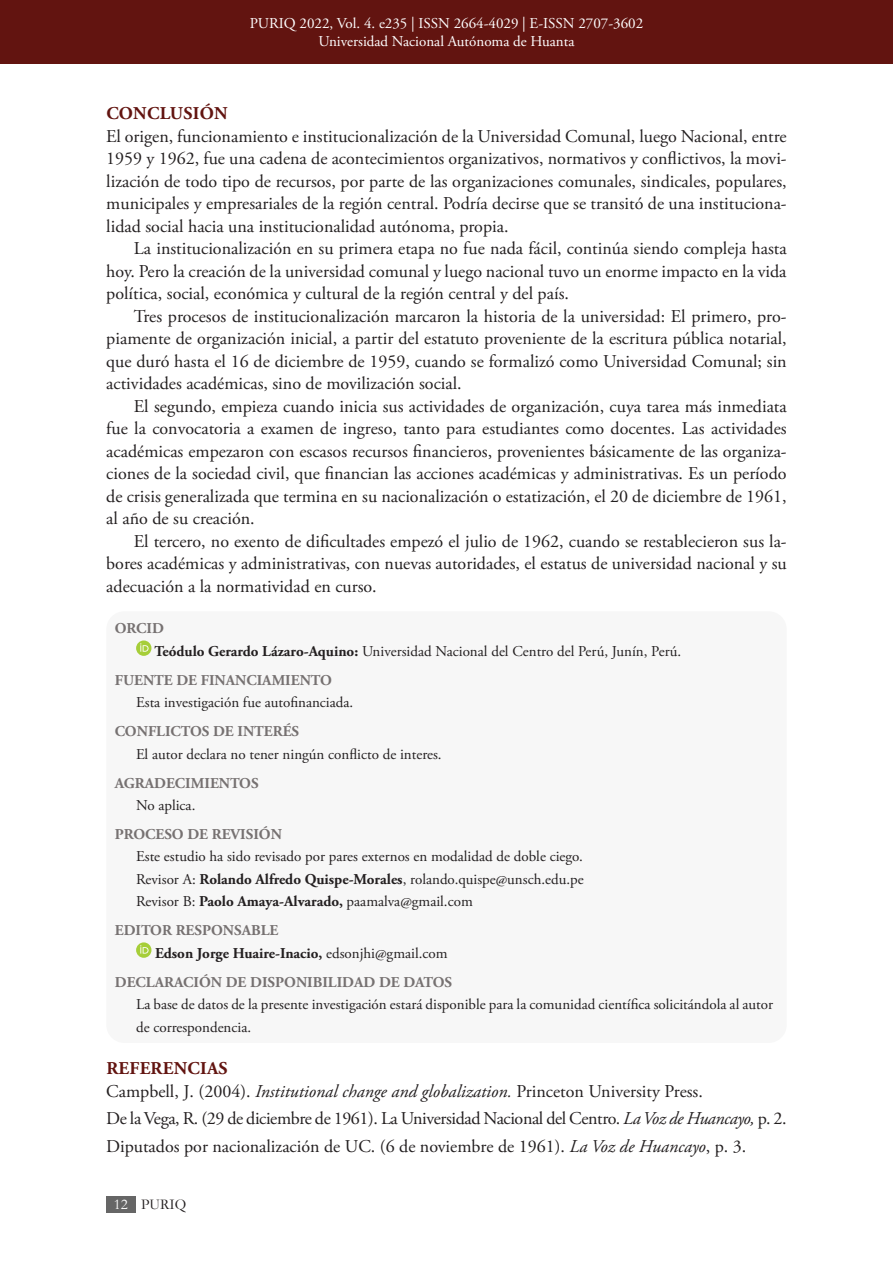
<style>
.page{position:relative;width:893px;height:1263px;background:#fff}
.page>*{position:absolute;margin:0;border:0;box-sizing:border-box;transform-origin:0 0}
.Parrafo_ES{font:18px/22.5px "Adobe Garamond Pro";color:#231f20;text-align:justify}
.Referencia_es{font:18px "Adobe Garamond Pro";color:#231f20}
.Referencia_es-2{font:18px "Adobe Garamond Pro";letter-spacing:-.02em;color:#231f20}
.Titulo_de_Seccion{font:700 18px "Adobe Garamond Pro";letter-spacing:.015em;color:#621410}
.para_complementarios{font:15px/22.5px "Adobe Garamond Pro";color:#231f20}
.t1{font:700 15px "Adobe Garamond Pro";color:#767171}
.t2{font:15px/18px "Adobe Garamond Pro";color:#fff;text-align:center}
.t3{font:700 15px "Adobe Garamond Pro";color:#231f20}
.t4{font:15px "Garamond";color:#231f20}
.s1{font-weight:700}
.s2{font-weight:400}
.s3{font-style:italic}
.s4{color:#fff}
</style>
<div class="page">
<div style="left:0;top:0;width:893px;height:64px;background:#621410"></div>
<div style="left:106px;top:1196px;width:29px;height:16px;background:#666"></div>
<div style="left:106px;top:611px;width:681px;height:432px;background:#f7f7f7;border-radius:18px"></div>
<div style="left:136px;top:640px;width:15px;height:16px;background:#a6ce39;border-radius:50%"></div>
<svg style="left:140px;top:643px;width:9px;height:9px"></svg>
<svg style="left:136px;top:942px;width:15px;height:16px"></svg>
<svg style="left:140px;top:945px;width:9px;height:8px"></svg>
<p class="t2" style="left:250px;top:15px;width:395px">PURIQ 2022, Vol. 4. e235 | ISSN 2664-4029 | E-ISSN 2707-3602<br>Universidad Nacional Autónoma de Huanta</p>
<p class="Titulo_de_Seccion" style="left:106px;top:103px;width:123px">CONCLUSIÓN</p>
<p class="Parrafo_ES" style="left:106px;top:126px;width:682px">El origen, funcionamiento e institucionalización de la Universidad Comunal, luego Nacional, entre 1959 y 1962, fue una cadena de acontecimientos organizativos, normativos y conflictivos, la movi&shy;lización de todo tipo de recursos, por parte de las organizaciones comunales, sindicales, populares, municipales y empresariales de la región central. Podría decirse que se transitó de una instituciona&shy;lidad social hacia una institucionalidad autónoma, propia.</p>
<p class="Parrafo_ES" style="left:106px;top:238px;width:682px;text-indent:28px">La institucionalización en su primera etapa no fue nada fácil, continúa siendo compleja hasta hoy. Pero la creación de la universidad comunal y luego nacional tuvo un enorme impacto en la vida política, social, económica y cultural de la región central y del país.</p>
<p class="Parrafo_ES" style="left:106px;top:306px;width:682px;text-indent:28px">Tres procesos de institucionalización marcaron la historia de la universidad: El primero, pro&shy;piamente de organización inicial, a partir del estatuto proveniente de la escritura pública notarial, que duró hasta el 16 de diciembre de 1959, cuando se formalizó como Universidad Comunal; sin actividades académicas, sino de movilización social.</p>
<p class="Parrafo_ES" style="left:106px;top:396px;width:682px;text-indent:28px">El segundo, empieza cuando inicia sus actividades de organización, cuya tarea más inmediata fue la convocatoria a examen de ingreso, tanto para estudiantes como docentes. Las actividades académicas empezaron con escasos recursos financieros, provenientes básicamente de las organiza&shy;ciones de la sociedad civil, que financian las acciones académicas y administrativas. Es un período de crisis generalizada que termina en su nacionalización o estatización, el 20 de diciembre de 1961, al año de su creación.</p>
<p class="Parrafo_ES" style="left:106px;top:531px;width:682px;text-indent:28px">El tercero, no exento de dificultades empezó el julio de 1962, cuando se restablecieron sus la&shy;bores académicas y administrativas, con nuevas autoridades, el estatus de universidad nacional y su adecuación a la normatividad en curso.</p>
<p class="t1" style="left:115px;top:620px;width:51px">ORCID</p>
<p class="para_complementarios" style="left:155px;top:640px;width:528px"><span class="s1">Teódulo Gerardo Lázaro-Aquino:</span> Universidad Nacional del Centro del Perú, Junín, Perú.</p>
<p class="t1" style="left:115px;top:671px;width:219px">FUENTE DE FINANCIAMIENTO</p>
<p class="para_complementarios" style="left:136px;top:692px;width:219px">Esta investigación fue autofinanciada.</p>
<p class="t1" style="left:115px;top:723px;width:186px">CONFLICTOS DE INTERÉS</p>
<p class="para_complementarios" style="left:136px;top:743px;width:307px">El autor declara no tener ningún conflicto de interes.</p>
<p class="t1" style="left:115px;top:774px;width:145px">AGRADECIMIENTOS</p>
<p class="para_complementarios" style="left:136px;top:794px;width:61px">No aplica.</p>
<p class="t1" style="left:115px;top:825px;width:169px">PROCESO DE REVISIÓN</p>
<p class="para_complementarios" style="left:136px;top:846px;width:448px">Este estudio ha sido revisado por pares externos en modalidad de doble ciego.</p>
<p class="para_complementarios" style="left:136px;top:868px;width:449px">Revisor A: <span class="s1">Rolando Alfredo Quispe-Morales</span>, rolando.quispe@unsch.edu.pe</p>
<p class="para_complementarios" style="left:136px;top:891px;width:338px">Revisor B: <span class="s1">Paolo Amaya-Alvarado,</span> paamalva@gmail.com</p>
<p class="t1" style="left:115px;top:922px;width:165px">EDITOR RESPONSABLE</p>
<p class="t3" style="left:155px;top:944px;width:294px">Edson Jorge Huaire-Inacio, <span class="s2">edsonjhi@gmail.com</span></p>
<p class="t1" style="left:115px;top:973px;width:339px">DECLARACIÓN DE DISPONIBILIDAD DE DATOS</p>
<p class="para_complementarios" style="left:136px;top:994px;width:639px">La base de datos de la presente investigación estará disponible para la comunidad científica solicitándola al autor de correspondencia.</p>
<p class="Titulo_de_Seccion" style="left:106px;top:1058px;width:123px">REFERENCIAS</p>
<p class="Referencia_es" style="left:106px;top:1081px;width:598px">Campbell, J. (2004). <span class="s3">Institutional change and globalization.</span> Princeton University Press.</p>
<p class="Referencia_es-2" style="left:106px;top:1108px;width:682px">De la Vega, R. (29 de diciembre de 1961). La Universidad Nacional del Centro. <span class="s3">La Voz de Huancayo,</span> p. 2.</p>
<p class="Referencia_es" style="left:106px;top:1135px;width:641px">Diputados por nacionalización de UC. (6 de noviembre de 1961). <span class="s3">La Voz de Huancayo</span>, p. 3.</p>
<p class="t4" style="left:114px;top:1194px;width:74px"><span class="s4">12</span> PURIQ</p>
</div>
